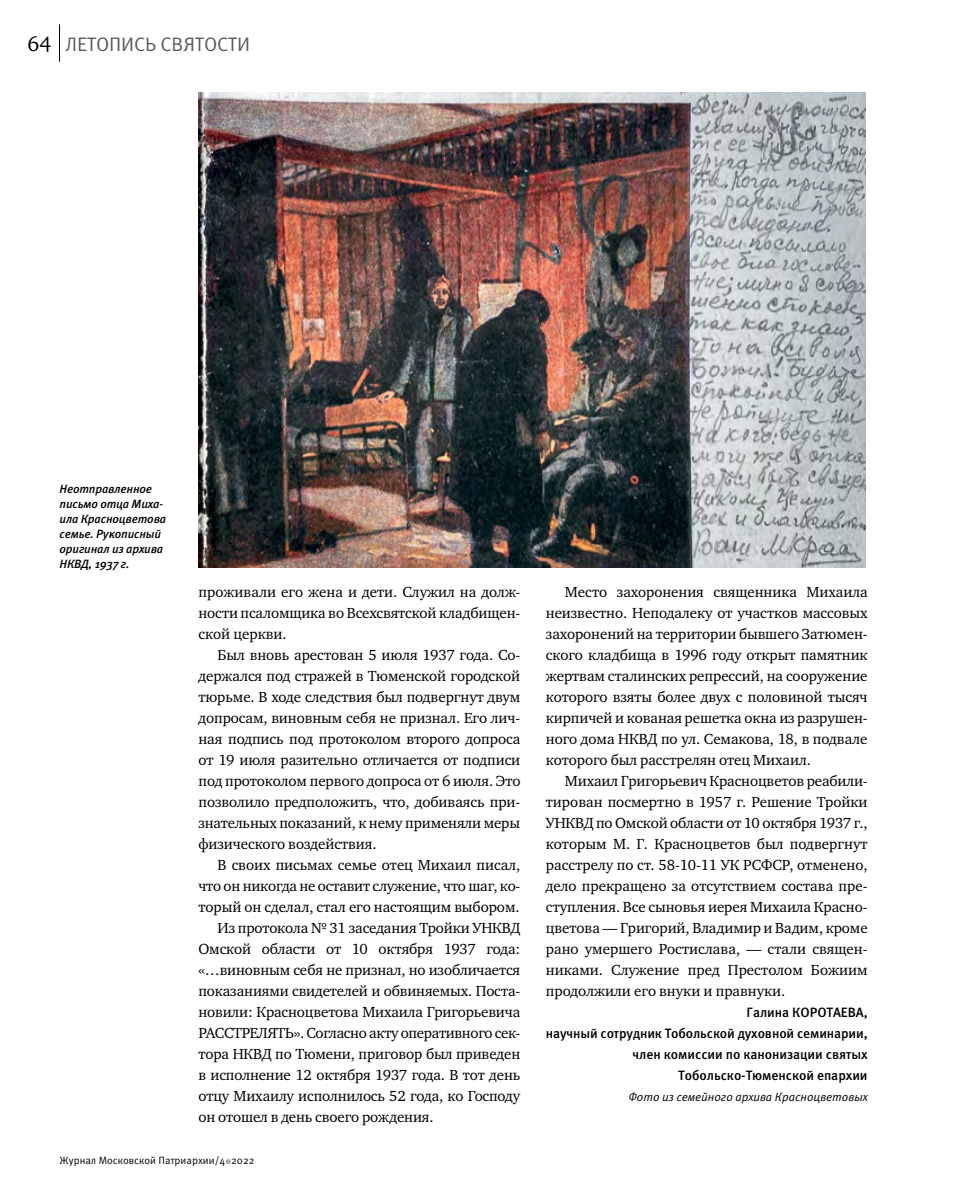
<style>
.page{position:relative;width:957px;height:1191px;background:#fff}
.page>*{position:absolute;margin:0;border:0;box-sizing:border-box;transform-origin:0 0}
.t1{font:19.5px "Meta Pro";letter-spacing:-.005em;color:#58595b}
.t2{font:15px/21px "Charter ITC";letter-spacing:-.01em;color:#000;text-align:justify}
.t3{font:500 13.5px/21px "Meta Pro";letter-spacing:-.005em;color:#000;text-align:right}
.t4{font:italic 500 12px/15px "Meta Pro";letter-spacing:-.015em;color:#000}
.t5{font:italic 12px "Meta Pro";letter-spacing:-.005em;color:#000}
.t6{font:10.5px "Meta Pro";color:#000}
.s1{font-family:"Charter ITC";font-size:21px;color:#000}
</style>
<div class="page">
<hr style="left:59px;top:24px;width:1px;height:38px;background:#000">
<svg style="left:226px;top:1159px;width:5px;height:5px"></svg>
<img style="left:198px;top:93px;width:667px;height:475px">
<h1 class="t1" style="left:27px;top:32px;width:224px"><span class="s1">64</span> ЛЕТОПИСЬ СВЯТОСТИ</h1>
<p class="t4" style="left:60px;top:481px;width:108px">Неотправленное письмо отца Миха&shy;ила Красноцветова семье. Рукописный оригинал из архива<br>НКВД, 1937 г.</p>
<p class="t2" style="left:198px;top:581px;width:323px">проживали его жена и дети. Служил на долж&shy;ности псаломщика во Всехсвятской кладбищен&shy;ской церкви.</p>
<p class="t2" style="left:198px;top:644px;width:323px;text-indent:19px">Был вновь арестован 5 июля 1937 года. Со&shy;держался под стражей в Тюменской городской тюрьме. В ходе следствия был подвергнут двум допросам, виновным себя не признал. Его лич&shy;ная подпись под протоколом второго допроса от 19 июля разительно отличается от подписи под протоколом первого допроса от 6 июля. Это позволило предположить, что, добиваясь при&shy;знательных показаний, к нему применяли меры физического воздействия.</p>
<p class="t2" style="left:218px;top:854px;width:304px">В своих письмах семье отец Михаил писал,</p>
<p class="t2" style="left:198px;top:875px;width:323px">что он никогда не оставит служение, что шаг, ко-</p>
<p class="t2" style="left:198px;top:896px;width:323px">торый он сделал, стал его настоящим выбором.</p>
<p class="t2" style="left:218px;top:917px;width:304px">Из протокола № 31 заседания Тройки УНКВД</p>
<p class="t2" style="left:198px;top:938px;width:323px">Омской области от 10 октября 1937 года:</p>
<p class="t2" style="left:198px;top:959px;width:323px">«…виновным себя не признал, но изобличается</p>
<p class="t2" style="left:198px;top:980px;width:323px">показаниями свидетелей и обвиняемых. Поста-</p>
<p class="t2" style="left:198px;top:1001px;width:323px">новили: Красноцветова Михаила Григорьевича</p>
<p class="t2" style="left:198px;top:1022px;width:323px">РАССТРЕЛЯТЬ». Согласно акту оперативного сек-</p>
<p class="t2" style="left:198px;top:1043px;width:323px">тора НКВД по Тюмени, приговор был приведен</p>
<p class="t2" style="left:198px;top:1064px;width:323px">в исполнение 12 октября 1937 года. В тот день</p>
<p class="t2" style="left:198px;top:1085px;width:323px">отцу Михаилу исполнилось 52 года, ко Господу</p>
<p class="t2" style="left:198px;top:1106px;width:237px">он отошел в день своего рождения.</p>
<p class="t6" style="left:60px;top:1153px;width:197px">Журнал Московской Патриархии/4 2022</p>
<p class="t2" style="left:546px;top:581px;width:323px;text-indent:19px">Место захоронения священника Михаила неизвестно. Неподалеку от участков массовых захоронений на территории бывшего Затюмен&shy;ского кладбища в 1996 году открыт памятник жертвам сталинских репрессий, на сооружение которого взяты более двух с половиной тысяч кирпичей и кованая решетка окна из разрушен&shy;ного дома НКВД по ул. Семакова, 18, в подвале которого был расстрелян отец Михаил.</p>
<p class="t2" style="left:546px;top:770px;width:323px;text-indent:19px">Михаил Григорьевич Красноцветов реабили&shy;тирован посмертно в 1957 г. Решение Тройки УНКВД по Омской области от 10 октября 1937 г., которым М. Г. Красноцветов был подвергнут расстрелу по ст. 58-10-11 УК РСФСР, отменено, дело прекращено за отсутствием состава пре&shy;ступления. Все сыновья иерея Михаила Красно&shy;цветова — Григорий, Владимир и Вадим, кроме рано умершего Ростислава, — стали священ&shy;никами. Служение пред Престолом Божиим продолжили его внуки и правнуки.</p>
<p class="t3" style="left:546px;top:1002px;width:323px">Галина КОРОТАЕВА,<br>научный сотрудник Тобольской духовной семинарии, член комиссии по канонизации святых Тобольско-Тюменской епархии</p>
<p class="t5" style="left:628px;top:1089px;width:241px">Фото из семейного архива Красноцветовых</p>
</div>
